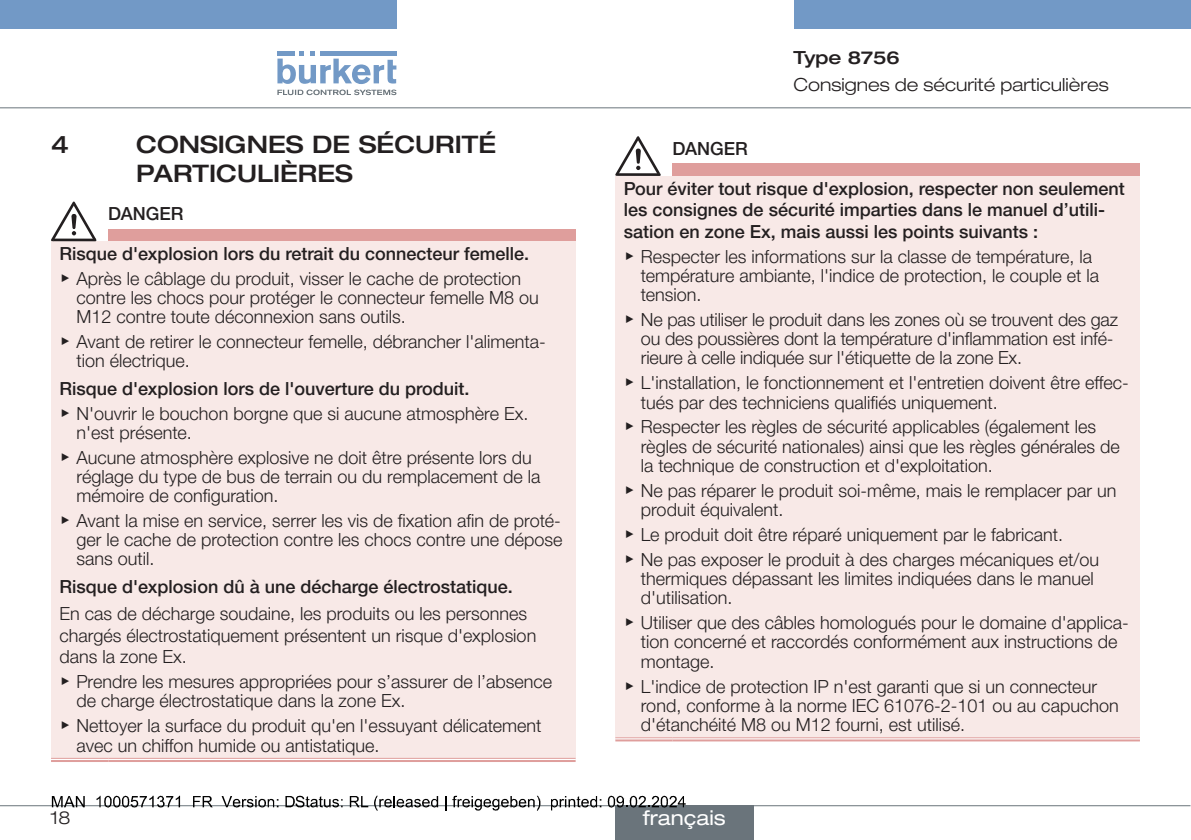
<style>
.page{position:relative;width:1191px;height:840px;background:#fff}
.page>*{position:absolute;margin:0;border:0;box-sizing:border-box;transform-origin:0 0}
.t1{font:500 expanded 24px/28.8px "Helvetica Neue LTW1 G";color:#231f20}
.t2{font:expanded 20px "Helvetica Neue LTW1 G";color:#fff}
.SI-Folge{font:300 18px/19.2px "Helvetica Neue LTW1 G";color:#231f20}
.SI-Art{font:500 18px/21.6px "Helvetica Neue LTW1 G";color:#231f20}
.t3{font:300 expanded 18px "Helvetica Neue LTW1 G";color:#231f20}
.SI-Wort{font:500 18px "Helvetica Neue LTW1 G";color:#231f20}
.t4{font:500 expanded 18px "Helvetica Neue LTW1 G";color:#231f20}
.s1{font-family:"Arial Unicode MS";font-weight:400}
</style>
<div class="page">
<svg style="left:1190px;top:0;width:1px;height:28px"></svg>
<div style="left:0;top:0;width:396px;height:28px;background:#7299c6"></div>
<div style="left:793px;top:0;width:397px;height:28px;background:#7299c6"></div>
<svg style="left:277px;top:51px;width:119px;height:44px"></svg>
<hr style="left:0;top:107px;width:1190px;height:1px;background:#6a747b">
<div style="left:108px;top:229px;width:467px;height:12px;background:#df9e9c"></div>
<div style="left:51px;top:241px;width:524px;height:518px;background:#f8e9e7"></div>
<hr style="left:51px;top:757px;width:57px;height:4px;background:#e3aba9">
<hr style="left:108px;top:757px;width:467px;height:4px;background:#e3aba9">
<hr style="left:51px;top:757px;width:57px;height:1px;background:#df9e9c">
<hr style="left:51px;top:759px;width:57px;height:2px;background:#df9e9c">
<hr style="left:108px;top:757px;width:467px;height:1px;background:#df9e9c">
<hr style="left:108px;top:759px;width:467px;height:2px;background:#df9e9c">
<svg style="left:51px;top:201px;width:45px;height:40px"></svg>
<div style="left:672px;top:163px;width:468px;height:13px;background:#df9e9c"></div>
<div style="left:615px;top:176px;width:525px;height:563px;background:#f8e9e7"></div>
<hr style="left:615px;top:737px;width:57px;height:4px;background:#f5e2e1">
<hr style="left:672px;top:737px;width:468px;height:4px;background:#f5e2e1">
<hr style="left:615px;top:737px;width:57px;height:1px;background:#df9e9c">
<hr style="left:615px;top:739px;width:57px;height:2px;background:#df9e9c">
<hr style="left:672px;top:737px;width:468px;height:1px;background:#df9e9c">
<hr style="left:672px;top:739px;width:468px;height:2px;background:#df9e9c">
<svg style="left:615px;top:136px;width:45px;height:40px"></svg>
<hr style="left:0;top:804px;width:1190px;height:1px;background:#6a747b">
<div style="left:615px;top:805px;width:139px;height:34px;background:#6a747b"></div>
<svg style="left:52px;top:796px;width:33px;height:10px"></svg>
<svg style="left:96px;top:795px;width:84px;height:12px"></svg>
<svg style="left:193px;top:796px;width:20px;height:10px"></svg>
<svg style="left:222px;top:796px;width:56px;height:11px"></svg>
<svg style="left:285px;top:795px;width:57px;height:12px"></svg>
<svg style="left:350px;top:796px;width:18px;height:10px"></svg>
<svg style="left:374px;top:795px;width:64px;height:15px"></svg>
<svg style="left:445px;top:796px;width:1px;height:14px"></svg>
<svg style="left:452px;top:795px;width:88px;height:15px"></svg>
<svg style="left:551px;top:796px;width:50px;height:14px"></svg>
<svg style="left:607px;top:795px;width:78px;height:12px"></svg>
<p class="t1" style="left:51px;top:129px;width:19px">4</p>
<p class="t1" style="left:136px;top:129px;width:361px">CONSIGNES DE SÉCURITÉ<br>PARTICULIÈRES</p>
<p class="SI-Wort" style="left:108px;top:203px;width:77px">DANGER</p>
<p class="SI-Art" style="left:60px;top:242px;width:471px">Risque d'explosion lors du retrait du connecteur femelle.</p>
<p class="SI-Folge" style="left:77px;top:268px;width:464px;text-indent:-17px"><span class="s1">▶</span> Après le câblage du produit, visser le cache de protection contre les chocs pour protéger le connecteur femelle M8 ou<br>M12 contre toute déconnexion sans outils.</p>
<p class="SI-Folge" style="left:77px;top:332px;width:471px;text-indent:-17px"><span class="s1">▶</span> Avant de retirer le connecteur femelle, débrancher l'alimenta&shy;tion électrique.</p>
<p class="SI-Art" style="left:60px;top:377px;width:411px">Risque d'explosion lors de l'ouverture du produit.</p>
<p class="SI-Folge" style="left:77px;top:403px;width:453px;text-indent:-17px"><span class="s1">▶</span> N'ouvrir le bouchon borgne que si aucune atmosphère Ex. n'est présente.</p>
<p class="SI-Folge" style="left:77px;top:447px;width:465px;text-indent:-17px"><span class="s1">▶</span> Aucune atmosphère explosive ne doit être présente lors du réglage du type de bus de terrain ou du remplacement de la mémoire de configuration.</p>
<p class="SI-Folge" style="left:77px;top:510px;width:487px;text-align:justify;text-indent:-17px"><span class="s1">▶</span> Avant la mise en service, serrer les vis de fixation afin de proté&shy;ger le cache de protection contre les chocs contre une dépose sans outil.</p>
<p class="SI-Art" style="left:60px;top:575px;width:455px">Risque d'explosion dû à une décharge électrostatique.</p>
<p class="SI-Folge" style="left:60px;top:602px;width:478px;line-height:21.6px">En cas de décharge soudaine, les produits ou les personnes chargés électrostatiquement présentent un risque d'explosion dans la zone Ex.</p>
<p class="SI-Folge" style="left:77px;top:671px;width:477px;text-indent:-17px"><span class="s1">▶</span> Prendre les mesures appropriées pour s’assurer de l’absence de charge électrostatique dans la zone Ex.</p>
<p class="SI-Folge" style="left:77px;top:715px;width:466px;text-indent:-17px"><span class="s1">▶</span> Nettoyer la surface du produit qu'en l'essuyant délicatement avec un chiffon humide ou antistatique.</p>
<p class="t3" style="left:51px;top:806px;width:22px">18</p>
<p class="t4" style="left:793px;top:46px;width:108px">Type 8756</p>
<p class="t3" style="left:793px;top:74px;width:317px">Consignes de sécurité particulières</p>
<p class="SI-Wort" style="left:672px;top:137px;width:77px">DANGER</p>
<p class="SI-Art" style="left:624px;top:177px;width:502px">Pour éviter tout risque d'explosion, respecter non seulement les consignes de sécurité imparties dans le manuel d’utili&shy;sation en zone Ex, mais aussi les points suivants :</p>
<p class="SI-Folge" style="left:641px;top:246px;width:460px;text-indent:-17px"><span class="s1">▶</span> Respecter les informations sur la classe de température, la température ambiante, l'indice de protection, le couple et la tension.</p>
<p class="SI-Folge" style="left:641px;top:310px;width:478px;text-indent:-17px"><span class="s1">▶</span> Ne pas utiliser le produit dans les zones où se trouvent des gaz ou des poussières dont la température d'inflammation est infé&shy;rieure à celle indiquée sur l'étiquette de la zone Ex.</p>
<p class="SI-Folge" style="left:641px;top:373px;width:489px;text-indent:-17px"><span class="s1">▶</span> L'installation, le fonctionnement et l'entretien doivent être effec&shy;tués par des techniciens qualifiés uniquement.</p>
<p class="SI-Folge" style="left:641px;top:417px;width:480px;text-indent:-17px"><span class="s1">▶</span> Respecter les règles de sécurité applicables (également les règles de sécurité nationales) ainsi que les règles générales de la technique de construction et d'exploitation.</p>
<p class="SI-Folge" style="left:641px;top:480px;width:477px;text-indent:-17px"><span class="s1">▶</span> Ne pas réparer le produit soi-même, mais le remplacer par un produit équivalent.</p>
<p class="SI-Folge" style="left:624px;top:524px;width:441px"><span class="s1">▶</span> Le produit doit être réparé uniquement par le fabricant.</p>
<p class="SI-Folge" style="left:641px;top:549px;width:460px;text-indent:-17px"><span class="s1">▶</span> Ne pas exposer le produit à des charges mécaniques et/ou thermiques dépassant les limites indiquées dans le manuel d'utilisation.</p>
<p class="SI-Folge" style="left:641px;top:612px;width:489px;text-indent:-17px"><span class="s1">▶</span> Utiliser que des câbles homologués pour le domaine d'applica&shy;tion concerné et raccordés conformément aux instructions de montage.</p>
<p class="SI-Folge" style="left:641px;top:676px;width:479px;text-indent:-17px"><span class="s1">▶</span> L'indice de protection IP n'est garanti que si un connecteur rond, conforme à la norme IEC 61076-2-101 ou au capuchon d'étanchéité M8 ou M12 fourni, est utilisé.</p>
<p class="t2" style="left:643px;top:805px;width:84px">français</p>
</div>
